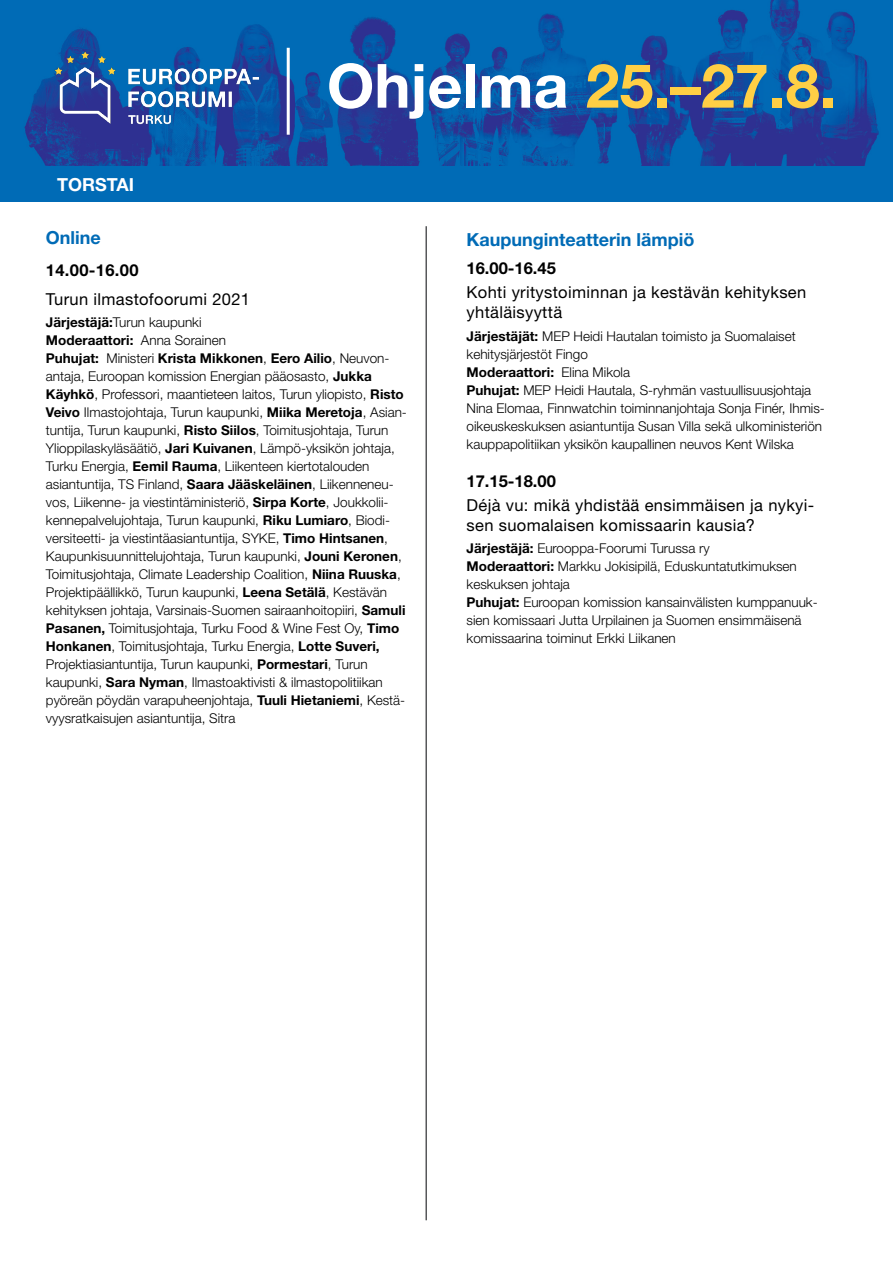
<style>
.page{position:relative;width:893px;height:1263px;background:#fff}
.page>*{position:absolute;margin:0;border:0;box-sizing:border-box;transform-origin:0 0}
.t1{font:700 61.05px "Helvetica Neue LT Std";color:#ffcf45}
.t2{font:700 18px "Helvetica Neue LT Std";color:#006bb6}
.t3{font:700 18px "Helvetica Neue LT Std";color:#fff}
.leipis{font:16.5px/19.8px "Helvetica Neue LT Std";letter-spacing:.02em;color:#000}
.Kellonajat{font:700 16.5px "Helvetica Neue LT Std";color:#000}
.Puhujat{font:700 16.5px "Helvetica Neue LT Std";color:#000}
.leipis-2{font:700 16.5px "Helvetica Neue LT Std";letter-spacing:.02em;color:#000}
.Puhujat-2{font:300 13.5px/18px "Helvetica Neue LT Std";color:#000}
.Puhujat-3{font:700 13.5px "Helvetica Neue LT Std";color:#000}
.s1{color:#fff}
.s2{font-weight:700}
.s3{font-weight:300}
</style>
<div class="page">
<img style="left:0;top:0;width:893px;height:166px">
<div style="left:0;top:166px;width:893px;height:36px;background:#006bb6"></div>
<hr style="left:287px;top:48px;width:3px;height:87px;background:#fff">
<hr style="left:425px;top:226px;width:2px;height:994px;background:#57585a">
<img style="left:38px;top:38px;width:237px;height:100px">
<h2 class="t3" style="left:57px;top:173px;width:78px">TORSTAI</h2>
<h1 class="t1" style="left:327px;top:48px;width:511px"><span class="s1">Ohjelma</span> 25.–27.8.</h1>
<h3 class="t2" style="left:46px;top:226px;width:56px">Online</h3>
<p class="leipis-2" style="left:46px;top:260px;width:94px">14.00-16.00</p>
<p class="leipis" style="left:46px;top:289px;width:206px">Turun ilmastofoorumi 2021</p>
<p class="Puhujat-2" style="left:46px;top:313px;width:157px"><span class="s2">Järjestäjä:</span>Turun kaupunki</p>
<p class="Puhujat-3" style="left:46px;top:332px;width:182px">Moderaattori: <span class="s3">Anna Sorainen</span></p>
<p class="Puhujat-2" style="left:46px;top:349px;width:362px"><span class="s2">Puhujat:</span> Ministeri <span class="s2">Krista Mikkonen</span>, <span class="s2">Eero Ailio</span>, Neuvon&shy;antaja, Euroopan komission Energian pääosasto, <span class="s2">Jukka Käyhkö</span>, Professori, maantieteen laitos, Turun yliopisto, <span class="s2">Risto Veivo</span> Ilmastojohtaja, Turun kaupunki, <span class="s2">Miika Meretoja</span>, Asian&shy;tuntija, Turun kaupunki, <span class="s2">Risto Siilos</span>, Toimitusjohtaja, Turun Ylioppilaskyläsäätiö, <span class="s2">Jari Kuivanen</span>, Lämpö-yksikön johtaja, Turku Energia, <span class="s2">Eemil Rauma</span>, Liikenteen kiertotalouden asiantuntija, TS Finland, <span class="s2">Saara Jääskeläinen</span>, Liikenneneu&shy;vos, Liikenne- ja viestintäministeriö, <span class="s2">Sirpa Korte</span>, Joukkolii&shy;kennepalvelujohtaja, Turun kaupunki, <span class="s2">Riku Lumiaro</span>, Biodi&shy;versiteetti- ja viestintäasiantuntija, SYKE, <span class="s2">Timo Hintsanen</span>, Kaupunkisuunnittelujohtaja, Turun kaupunki, <span class="s2">Jouni Keronen</span>, Toimitusjohtaja, Climate Leadership Coalition, <span class="s2">Niina Ruuska</span>, Projektipäällikkö, Turun kaupunki, <span class="s2">Leena Setälä</span>, Kestävän kehityksen johtaja, Varsinais-Suomen sairaanhoitopiiri, <span class="s2">Samuli Pasanen,</span> Toimitusjohtaja, Turku Food &amp; Wine Fest Oy, <span class="s2">Timo Honkanen</span>, Toimitusjohtaja, Turku Energia, <span class="s2">Lotte Suveri, </span>Projektiasiantuntija, Turun kaupunki, <span class="s2">Pormestari</span>, Turun kaupunki, <span class="s2">Sara Nyman</span>, Ilmastoaktivisti &amp; ilmastopolitiikan pyöreän pöydän varapuheenjohtaja, <span class="s2">Tuuli Hietaniemi</span>, Kestä&shy;vyysratkaisujen asiantuntija, Sitra</p>
<h3 class="t2" style="left:467px;top:228px;width:229px">Kaupunginteatterin lämpiö</h3>
<h4 class="Kellonajat" style="left:467px;top:258px;width:91px">16.00-16.45</h4>
<p class="leipis" style="left:467px;top:282px;width:341px">Kohti yritystoiminnan ja kestävän kehityksen yhtäläisyyttä</p>
<p class="Puhujat-2" style="left:467px;top:327px;width:331px"><span class="s2">Järjestäjät:</span> MEP Heidi Hautalan toimisto ja Suomalaiset kehitysjärjestöt Fingo</p>
<p class="Puhujat-3" style="left:467px;top:364px;width:165px">Moderaattori: <span class="s3">Elina Mikola</span></p>
<p class="Puhujat-2" style="left:467px;top:381px;width:360px"><span class="s2">Puhujat:</span> MEP Heidi Hautala, S-ryhmän vastuullisuusjohtaja Nina Elomaa, Finnwatchin toiminnanjohtaja Sonja Finér, Ihmis&shy;oikeuskeskuksen asiantuntija Susan Villa sekä ulkoministeriön kauppapolitiikan yksikön kaupallinen neuvos Kent Wilska</p>
<p class="Puhujat" style="left:467px;top:470px;width:91px">17.15-18.00</p>
<p class="leipis" style="left:467px;top:495px;width:349px">Déjà vu: mikä yhdistää ensimmäisen ja nykyi&shy;sen suomalaisen komissaarin kausia?</p>
<p class="Puhujat-2" style="left:467px;top:539px;width:245px"><span class="s2">Järjestäjä:</span> Eurooppa-Foorumi Turussa ry</p>
<p class="Puhujat-2" style="left:467px;top:557px;width:332px"><span class="s2">Moderaattori:</span> Markku Jokisipilä, Eduskuntatutkimuksen keskuksen johtaja</p>
<p class="Puhujat-2" style="left:467px;top:593px;width:353px"><span class="s2">Puhujat:</span> Euroopan komission kansainvälisten kumppanuuk&shy;sien komissaari Jutta Urpilainen ja Suomen ensimmäisenä komissaarina toiminut Erkki Liikanen</p>
</div>
